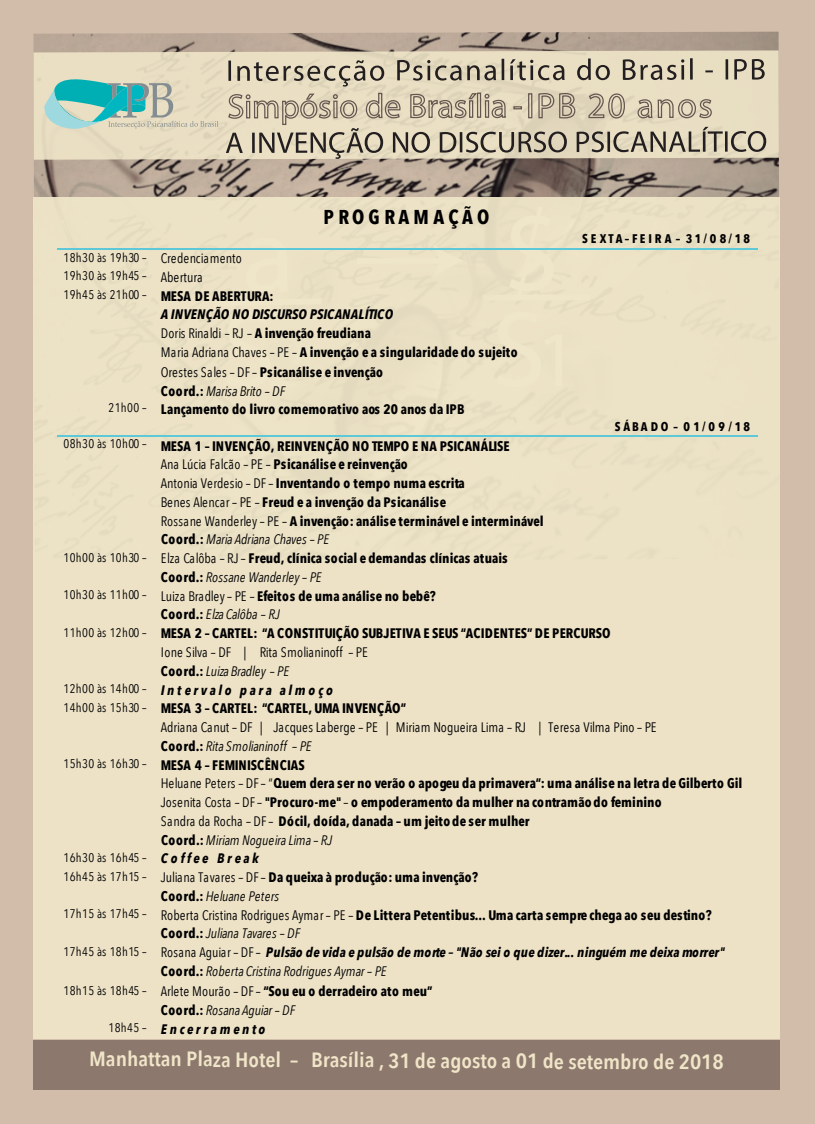
<style>
.page{position:relative;width:815px;height:1124px;background:#fff}
.page>*{position:absolute;margin:0;border:0;box-sizing:border-box;transform-origin:0 0}
.t1{font:600 20.62px "Avenir Next Condensed";letter-spacing:-.01em;color:#efe5c8;scale:1.09 1}
.t2{font:700 20px "Avenir Next Condensed";letter-spacing:.205em;color:#000001}
.t3{font:700 13.75px/18.8px "Avenir Next Condensed";letter-spacing:.005em;color:#000001}
.t4{font:italic 13.75px "Avenir Next Condensed";letter-spacing:-.01em;color:#000001}
.t5{font:13.75px "Avenir Next Condensed";color:#000001}
.t6{font:italic 700 13.75px "Avenir Next Condensed";letter-spacing:.005em;color:#000001}
.t7{font:italic 700 13.75px "Avenir Next Condensed";letter-spacing:.19em;color:#000001}
.t8{font:italic 13.75px "Avenir Next Condensed";letter-spacing:.01em;color:#000001}
.t9{font:italic 700 13.75px "Avenir Next Condensed";letter-spacing:.195em;color:#000001}
.t10{font:12.5px "Avenir Next Condensed";letter-spacing:.03em;color:#000001}
.t11{font:700 12.5px "Avenir Next Condensed";letter-spacing:.215em;color:#000001}
.s1{font-size:12.5px}
.s2{font-size:13.75px}
.s3{font-weight:400;font-size:12.5px}
.s4{font-style:italic}
.s5{font-weight:400}
.s6{font-weight:700;font-style:normal}
.s7{font-weight:400;font-style:normal;font-size:12.5px}
.s8{font-weight:700;font-style:italic;font-size:13.75px}
.s9{font-weight:400;font-style:normal}
</style>
<div class="page">
<div style="left:0;top:0;width:815px;height:1123px;background:#d1bdaa"></div>
<img style="left:33px;top:32px;width:747px;height:529px">
<svg style="left:34px;top:50px;width:745px;height:110px;background:#e2d8bd"></svg>
<hr style="left:228px;top:61px;width:3px;height:20px;background:#231f20">
<svg style="left:237px;top:60px;width:147px;height:26px;background:#beb5a0"></svg>
<svg style="left:397px;top:60px;width:99px;height:21px;background:#b0a794"></svg>
<hr style="left:502px;top:59px;width:2px;height:21px;background:#231f20">
<svg style="left:510px;top:59px;width:55px;height:21px"></svg>
<svg style="left:577px;top:58px;width:33px;height:22px"></svg>
<svg style="left:623px;top:59px;width:61px;height:21px"></svg>
<hr style="left:690px;top:58px;width:3px;height:22px;background:#231f20">
<svg style="left:705px;top:70px;width:8px;height:2px"></svg>
<hr style="left:726px;top:59px;width:2px;height:20px;background:#231f20">
<svg style="left:734px;top:59px;width:31px;height:21px"></svg>
<hr style="left:607px;top:132px;width:3px;height:20px;background:#231f20">
<svg style="left:613px;top:127px;width:110px;height:25px;background:#b5ac98"></svg>
<hr style="left:725px;top:131px;width:3px;height:21px;background:#231f20">
<svg style="left:731px;top:131px;width:35px;height:21px"></svg>
<svg style="left:226px;top:92px;width:379px;height:67px;background:#c7bca6"></svg>
<div style="left:608px;top:93px;width:17px;height:25px;border:1px solid #665650;border-radius:50%"></div>
<div style="left:611px;top:96px;width:11px;height:20px;border:1px solid #665650;border-radius:50%"></div>
<svg style="left:637px;top:99px;width:37px;height:20px"></svg>
<div style="left:678px;top:99px;width:18px;height:19px;border:1px solid #665650;border-radius:50%"></div>
<div style="left:681px;top:101px;width:12px;height:15px;border:1px solid #665650;border-radius:50%"></div>
<svg style="left:698px;top:98px;width:14px;height:21px"></svg>
<svg style="left:44px;top:75px;width:175px;height:54px;background:#a6cbbd"></svg>
<div style="left:33px;top:1040px;width:747px;height:49px;background:#8d786d"></div>
<div style="left:33px;top:198px;width:746px;height:840px;background:#efe5c8"></div>
<hr style="left:57px;top:248px;width:98px;height:1px;background:#5cc8d8">
<hr style="left:156px;top:248px;width:601px;height:1px;background:#5cc8d8">
<hr style="left:57px;top:435px;width:98px;height:2px;background:#5cc8d8">
<hr style="left:156px;top:435px;width:601px;height:2px;background:#5cc8d8">
<h2 class="t2" style="left:323px;top:205px;width:167px">PROGRAMA Ç ÃO</h2>
<p class="t5" style="left:63px;top:246px;width:180px"><span class="s1">18h30 às 19h30 –</span> Credenciamento</p>
<p class="t10" style="left:63px;top:265px;width:141px">19h30 às 19h45 – <span class="s2">Abertura</span></p>
<p class="t3" style="left:161px;top:286px;width:358px;text-indent:-97px"><span class="s3">19h45 às 21h00 –</span> MESA DE ABERTURA:<br><span class="s4">A INVENÇÃO NO DISCURSO PSICANALÍTICO<br></span><span class="s5">Doris Rinaldi – RJ –</span> A invenção freudiana<br><span class="s5">Maria Adriana Chaves – PE –</span> A invenção e a singularidade do sujeito</p>
<p class="t3" style="left:161px;top:362px;width:223px"><span class="s5">Orestes Sales – DF–</span> Psicanálise e invenção</p>
<p class="t8" style="left:161px;top:382px;width:126px"><span class="s6">Coord.:</span> Marisa Brito – DF</p>
<p class="t3" style="left:108px;top:400px;width:358px"><sup>21h00</sup> <sup>–</sup> Lançamento do livro comemorativo aos 20 anos da IPB</p>
<p class="t11" style="left:582px;top:231px;width:169px">SEXTA–FEIRA – 31/08/18</p>
<p class="t11" style="left:615px;top:418px;width:137px">SÁBADO – 01/09/18</p>
<p class="t3" style="left:63px;top:436px;width:448px"><sup>08h30</sup> <sup>às</sup> <sup>10h00</sup> <sup>–</sup> MESA 1 – INVENÇÃO, REINVENÇÃO NO TEMPO E NA PSICANÁLISE</p>
<p class="t3" style="left:161px;top:455px;width:248px"><span class="s5">Ana Lúcia Falcão – PE –</span> Psicanálise e reinvenção</p>
<p class="t3" style="left:161px;top:474px;width:305px"><span class="s5">Antonia Verdesio – DF–</span> Inventando o tempo numa escrita</p>
<p class="t3" style="left:161px;top:492px;width:287px"><span class="s5">Benes Alencar – PE –</span> Freud e a invenção da Psicanálise</p>
<p class="t3" style="left:161px;top:511px;width:384px"><span class="s5">Rossane Wanderley – PE –</span> A invenção: análise terminável e interminável</p>
<p class="t4" style="left:161px;top:531px;width:170px"><span class="s6">Coord.:</span> Maria Adriana Chaves – PE</p>
<p class="t3" style="left:63px;top:549px;width:446px"><span class="s3">10h00 às 10h30 –</span> <span class="s5">Elza Calôba – RJ –</span> Freud, clínica social e demandas clínicas atuais</p>
<p class="t4" style="left:161px;top:568px;width:162px"><span class="s6">Coord.:</span> Rossane Wanderley – PE</p>
<p class="t3" style="left:63px;top:586px;width:374px"><span class="s3">10h30 às 11h00 –</span> <span class="s5">Luiza Bradley– PE –</span> Efeitos de uma análise no bebê?</p>
<p class="t4" style="left:161px;top:606px;width:120px"><span class="s6">Coord.:</span> Elza Calôba – RJ</p>
<p class="t3" style="left:63px;top:624px;width:549px"><span class="s3">11h00 às 12h00 –</span> MESA 2 – CARTEL: “A CONSTITUIÇÃO SUBJETIVA E SEUS “ACIDENTES” DE PERCURSO</p>
<p class="t5" style="left:161px;top:640px;width:209px">Ione Silva – DF | Rita Smolianinoff – PE</p>
<p class="t4" style="left:161px;top:662px;width:130px"><span class="s6">Coord.:</span>Luiza Bradley – PE</p>
<p class="t7" style="left:63px;top:681px;width:271px"><span class="s7">12h00às14h00–</span> Intervalo para almoço</p>
<p class="t3" style="left:63px;top:699px;width:344px"><span class="s3">14h00 às 15h30 –</span> MESA 3 – CARTEL: “CARTEL, UMA INVENÇÃO”</p>
<p class="t5" style="left:161px;top:715px;width:497px">Adriana Canut – DF | Jacques Laberge – PE | Miriam Nogueira Lima – RJ | Teresa Vilma Pino – PE</p>
<p class="t4" style="left:161px;top:737px;width:152px"><span class="s6">Coord.:</span> Rita Smolianinoff – PE</p>
<p class="t3" style="left:63px;top:755px;width:243px"><span class="s3">15h30 às 16h30 –</span> MESA 4 – FEMINISCÊNCIAS</p>
<p class="t3" style="left:161px;top:774px;width:583px"><span class="s5">Heluane Peters – DF– “</span>Quem dera ser no verão o apogeu da primavera”: uma análise na letra de Gilberto Gil</p>
<p class="t3" style="left:161px;top:792px;width:502px"><span class="s5">Josenita Costa – DF–</span> "Procuro-me"<span class="s5">–</span> o empoderamento da mulher na contramão do feminino</p>
<p class="t3" style="left:161px;top:811px;width:370px"><span class="s5">Sandra da Rocha – DF–</span> Dócil, doída, danada – um jeito de ser mulher</p>
<p class="t4" style="left:161px;top:831px;width:173px"><span class="s6">Coord.:</span> Miriam Nogueira Lima – RJ</p>
<p class="t10" style="left:63px;top:846px;width:197px">16h30às16h45– <span class="s8">Coffee Break</span></p>
<p class="t3" style="left:63px;top:867px;width:416px"><span class="s3">16h45 às 17h15 –</span> <span class="s5">Juliana Tavares – DF–</span> Da queixa à produção: uma invenção?</p>
<p class="t4" style="left:161px;top:887px;width:120px"><span class="s6">Coord.:</span> Heluane Peters</p>
<p class="t3" style="left:63px;top:905px;width:650px"><span class="s3">17h15 às 17h45 –</span> <span class="s5">Roberta Cristina Rodrigues Aymar – PE –</span> De Littera Petentibus... Uma carta sempre chega ao seu destino?</p>
<p class="t4" style="left:161px;top:925px;width:141px"><span class="s6">Coord.:</span>Juliana Tavares – DF</p>
<p class="t6" style="left:63px;top:943px;width:663px"><span class="s7">17h45 às 18h15 –</span> <span class="s9">Rosana Aguiar – DF–</span> Pulsão de vida e pulsão de morte – "Não sei o que dizer... ninguém me deixa morrer"</p>
<p class="t4" style="left:161px;top:962px;width:227px"><span class="s6">Coord.:</span> Roberta Cristina Rodrigues Aymar – PE</p>
<p class="t3" style="left:63px;top:981px;width:371px"><span class="s3">18h15 às 18h45 –</span> <span class="s5">Arlete Mourão – DF–</span> “Sou eu o derradeiro ato meu”</p>
<p class="t4" style="left:161px;top:1001px;width:136px"><span class="s6">Coord.:</span> Rosana Aguiar – DF</p>
<p class="t9" style="left:108px;top:1020px;width:158px"><span class="s7">18h45–</span> Encerramento</p>
<h1 class="t1" style="left:89px;top:1042px;width:584px">Manhattan Plaza Hotel – Brasília , 31 de agosto a 01 de setembro de 2018</h1>
</div>
